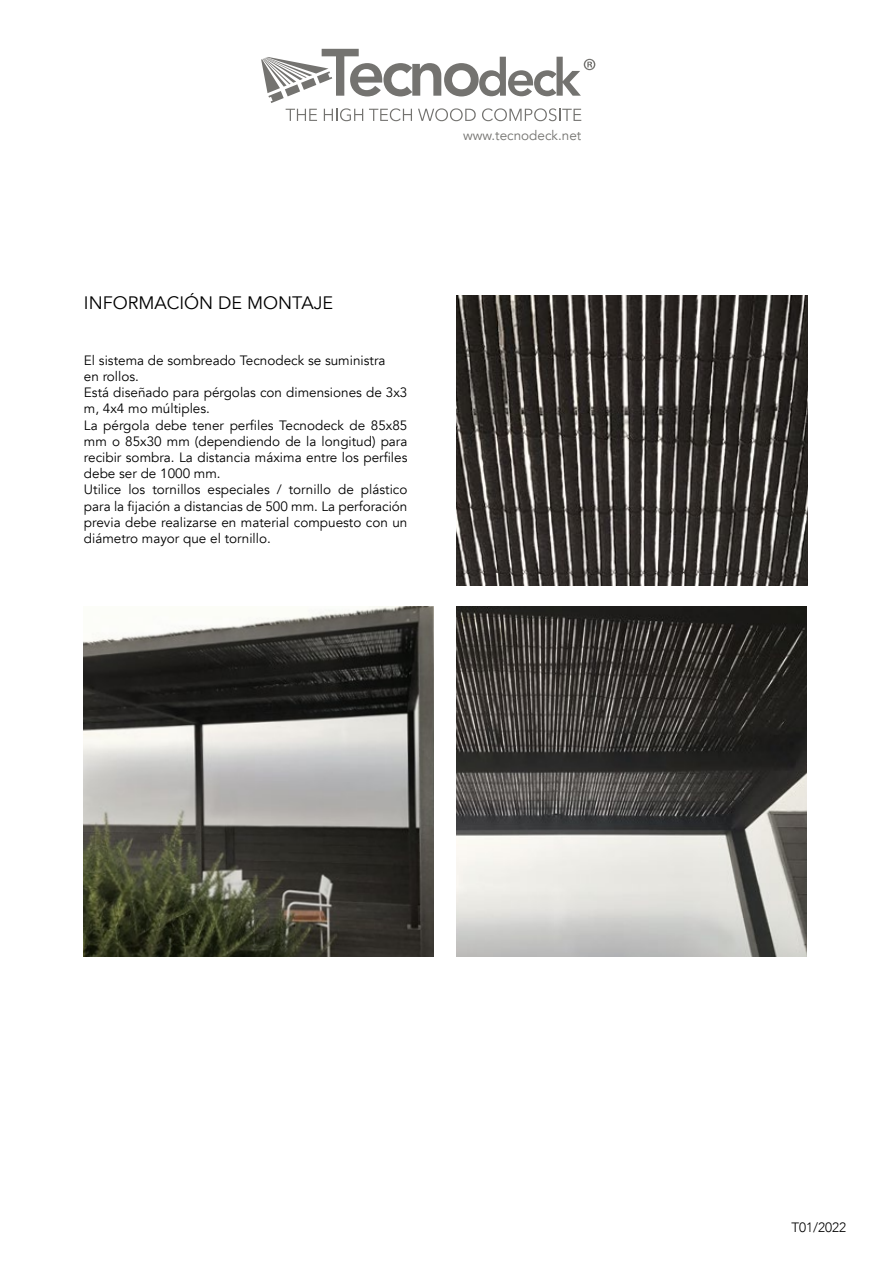
<style>
.page{position:relative;width:893px;height:1263px;background:#fff}
.page>*{position:absolute;margin:0;border:0;box-sizing:border-box;transform-origin:0 0}
.t1{font:18px "Avenir";color:#000}
.t2{font:13.5px/16.2px "Avenir";color:#000}
.t3{font:13.5px "Avenir";color:#747370}
.t4{font:300 13.5px "Avenir";color:#000}
</style>
<div class="page">
<img style="left:457px;top:295px;width:350px;height:290px">
<img style="left:456px;top:606px;width:350px;height:351px">
<img style="left:83px;top:606px;width:350px;height:351px">
<svg style="left:261px;top:49px;width:334px;height:72px"></svg>
<p class="t3" style="left:463px;top:127px;width:120px">www.tecnodeck.net</p>
<h1 class="t1" style="left:84px;top:292px;width:251px">INFORMACIÓN DE MONTAJE</h1>
<p class="t2" style="left:84px;top:352px;width:325px">El sistema de sombreado Tecnodeck se suministra<br>en rollos.<br>Está diseñado para pérgolas con dimensiones de 3x3 m, 4x4 mo múltiples.<br>La pérgola debe tener perfiles Tecnodeck de 85x85 mm o 85x30 mm (dependiendo de la longitud) para recibir sombra. La distancia máxima entre los perfiles debe ser de 1000 mm.<br>Utilice los tornillos especiales / tornillo de plástico para la fijación a distancias de 500 mm. La perforación previa debe realizarse en material compuesto con un diámetro mayor que el tornillo.</p>
<p class="t4" style="left:791px;top:1219px;width:56px">T01/2022</p>
</div>
